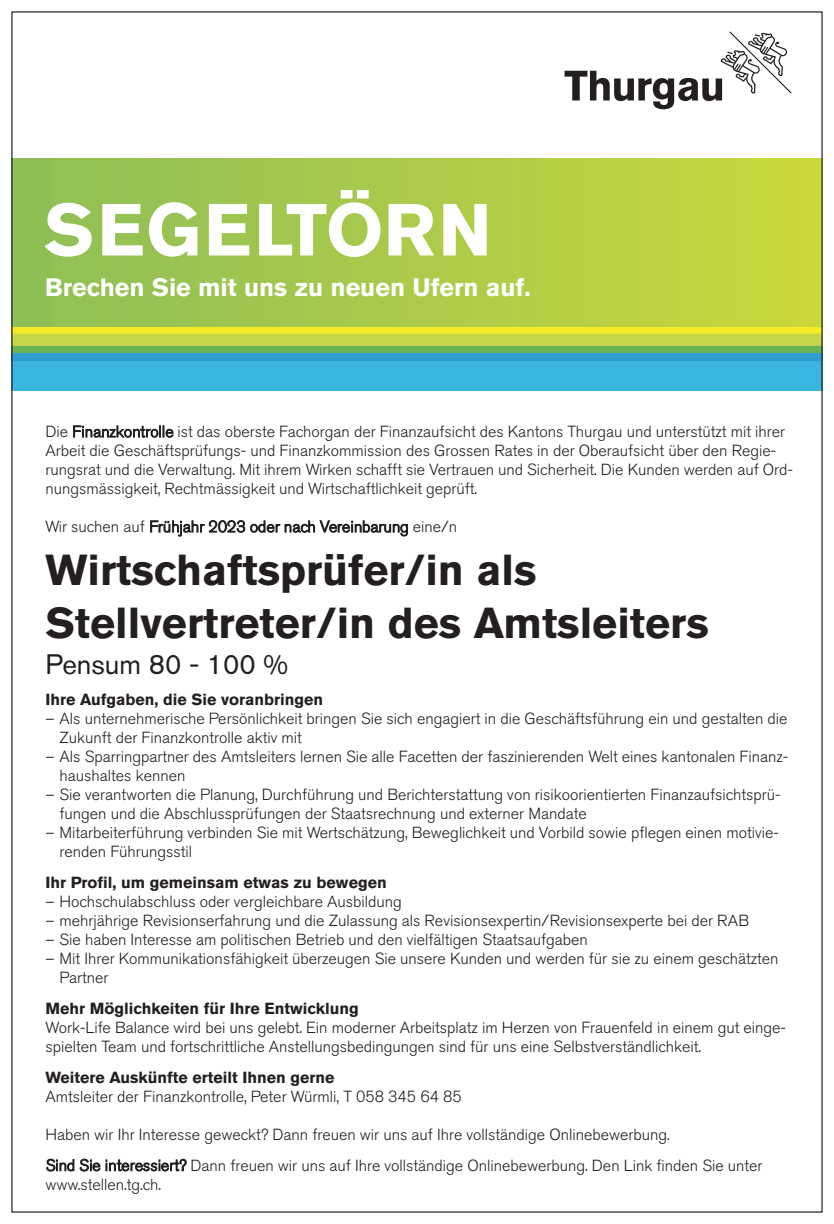
<style>
.page{position:relative;width:834px;height:1224px;background:#fff}
.page>*{position:absolute;margin:0;border:0;box-sizing:border-box;transform-origin:0 0}
.t1{font:700 73px "Akzidenz Grotesk BQ";letter-spacing:.03em;color:#fff}
.t2{font:700 43px/52.6px "Akzidenz Grotesk BQ";color:#231f20}
.t3{font:28px "Akzidenz Grotesk BQ";color:#231f20}
.t4{font:700 25px "Akzidenz Grotesk BQ";color:#fff}
.t5{font:300 16px/19px "Akzidenz Grotesk BQ";color:#231f20}
.t6{font:700 16px "Akzidenz Grotesk BQ";color:#231f20}
</style>
<div class="page">
<svg style="left:564px;top:32px;width:227px;height:77px"></svg>
<div style="left:11px;top:357px;width:811px;height:34px;background:#39b5df"></div>
<div style="left:11px;top:349px;width:811px;height:11px;background:#309ed1"></div>
<div style="left:11px;top:342px;width:811px;height:11px;background:#69b452"></div>
<div style="left:11px;top:319px;width:811px;height:19px;background:linear-gradient(to right,#f1e927,#f1e927)"></div>
<div style="left:13px;top:334px;width:807px;height:11px;background:#c6d646"></div>
<div style="left:11px;top:159px;width:811px;height:167px;background:linear-gradient(to right,#8dbe57,#cbd73c)"></div>
<h1 class="t1" style="left:44px;top:201px;width:449px">SEGELTÖRN</h1>
<h3 class="t4" style="left:45px;top:277px;width:487px">Brechen Sie mit uns zu neuen Ufern auf.</h3>
<p class="t5" style="left:45px;top:423px;width:749px">Die Finanzkontrolle ist das oberste Fachorgan der Finanzaufsicht des Kantons Thurgau und unterstützt mit ihrer Arbeit die Geschäftsprüfungs- und Finanzkommission des Grossen Rates in der Oberaufsicht über den Regie&shy;rungsrat und die Verwaltung. Mit ihrem Wirken schafft sie Vertrauen und Sicherheit. Die Kunden werden auf Ord&shy;nungsmässigkeit, Rechtmässigkeit und Wirtschaftlichkeit geprüft.</p>
<p class="t5" style="left:45px;top:518px;width:413px">Wir suchen auf Frühjahr 2023 oder nach Vereinbarung eine/n</p>
<h2 class="t2" style="left:45px;top:546px;width:664px">Wirtschaftsprüfer/in als<br>Stellvertreter/in des Amtsleiters</h2>
<h3 class="t3" style="left:45px;top:654px;width:245px">Pensum 80 - 100 %</h3>
<p class="t6" style="left:45px;top:693px;width:279px">Ihre Aufgaben, die Sie voranbringen</p>
<p class="t5" style="left:60px;top:710px;width:729px;text-indent:-14px">– Als unternehmerische Persönlichkeit bringen Sie sich engagiert in die Geschäftsführung ein und gestalten die<br>Zukunft der Finanzkontrolle aktiv mit</p>
<p class="t5" style="left:60px;top:748px;width:730px;text-indent:-14px">– Als Sparringpartner des Amtsleiters lernen Sie alle Facetten der faszinierenden Welt eines kantonalen Finanz&shy;haushaltes kennen</p>
<p class="t5" style="left:60px;top:786px;width:722px;text-indent:-14px">– Sie verantworten die Planung, Durchführung und Berichterstattung von risikoorientierten Finanzaufsichtsprü&shy;fungen und die Abschlussprüfungen der Staatsrechnung und externer Mandate</p>
<p class="t5" style="left:60px;top:824px;width:720px;text-indent:-14px">– Mitarbeiterführung verbinden Sie mit Wertschätzung, Beweglichkeit und Vorbild sowie pflegen einen motivie&shy;renden Führungsstil</p>
<p class="t6" style="left:45px;top:876px;width:343px">Ihr Profil, um gemeinsam etwas zu bewegen</p>
<p class="t5" style="left:45px;top:893px;width:358px">– Hochschulabschluss oder vergleichbare Ausbildung</p>
<p class="t5" style="left:45px;top:912px;width:705px">– mehrjährige Revisionserfahrung und die Zulassung als Revisionsexpertin/Revisionsexperte bei der RAB</p>
<p class="t5" style="left:45px;top:931px;width:544px">– Sie haben Interesse am politischen Betrieb und den vielfältigen Staatsaufgaben</p>
<p class="t5" style="left:60px;top:950px;width:720px;text-indent:-14px">– Mit Ihrer Kommunikationsfähigkeit überzeugen Sie unsere Kunden und werden für sie zu einem geschätzten<br>Partner</p>
<p class="t6" style="left:45px;top:1002px;width:315px">Mehr Möglichkeiten für Ihre Entwicklung</p>
<p class="t5" style="left:45px;top:1019px;width:742px">Work-Life Balance wird bei uns gelebt. Ein moderner Arbeitsplatz im Herzen von Frauenfeld in einem gut einge&shy;spielten Team und fortschrittliche Anstellungsbedingungen sind für uns eine Selbstverständlichkeit.</p>
<p class="t6" style="left:45px;top:1071px;width:290px">Weitere Auskünfte erteilt Ihnen gerne</p>
<p class="t5" style="left:45px;top:1088px;width:418px">Amtsleiter der Finanzkontrolle, Peter Würmli, T 058 345 64 85</p>
<p class="t5" style="left:45px;top:1120px;width:718px;line-height:31px">Haben wir Ihr Interesse geweckt? Dann freuen wir uns auf Ihre vollständige Onlinebewerbung.<br>Sind Sie interessiert? Dann freuen wir uns auf Ihre vollständige Onlinebewerbung. Den Link finden Sie unter</p>
<p class="t5" style="left:45px;top:1176px;width:117px">www.stellen.tg.ch.</p>
</div>
